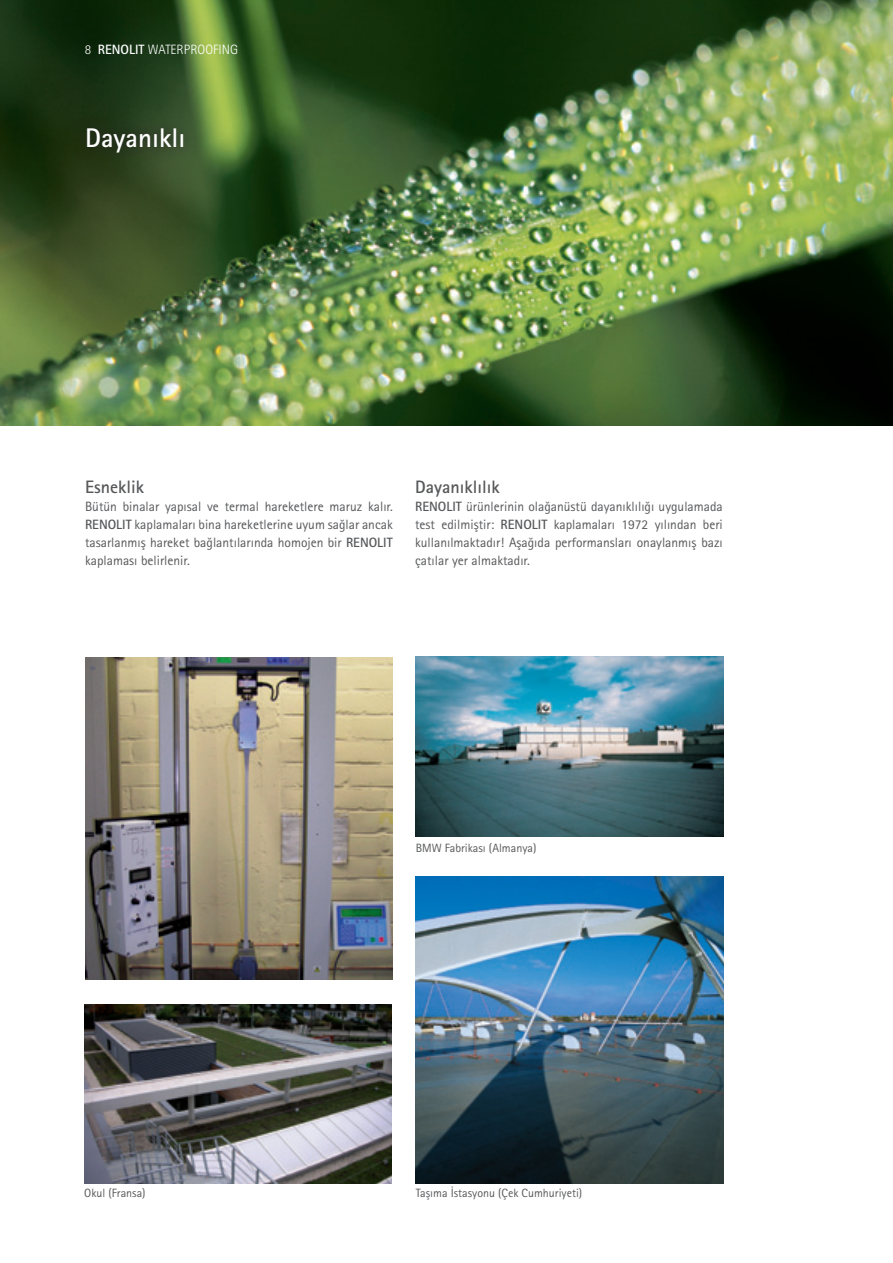
<style>
.page{position:relative;width:893px;height:1263px;background:#fff}
.page>*{position:absolute;margin:0;border:0;box-sizing:border-box;transform-origin:0 0}
.t1{font:700 27px "Rotis Sans Serif Pro";color:#fff}
.t2{font:700 18px "Rotis Sans Serif Pro";color:#57585a}
.t3{font:13.5px/18px "Rotis Sans Serif Pro";color:#57585a;text-align:justify}
.t4{font:300 13.5px "Rotis Sans Serif Pro";color:#fff}
.t5{font:12px "Rotis Sans Serif Pro";color:#57585a}
.s1{font-weight:700}
</style>
<div class="page">
<img style="left:0;top:0;width:893px;height:425px">
<img style="left:416px;top:657px;width:307px;height:179px">
<img style="left:416px;top:876px;width:307px;height:308px">
<img style="left:84px;top:1004px;width:308px;height:180px">
<img style="left:85px;top:657px;width:308px;height:322px">
<div style="left:73px;top:115px;width:124px;height:50px;background:linear-gradient(to right,#18270b,#405a36)"></div>
<p class="t4" style="left:85px;top:42px;width:155px">8 <span class="s1">RENOLIT</span> WATERPROOFING</p>
<p class="t1" style="left:85px;top:120px;width:102px">Dayanıklı</p>
<p class="t2" style="left:85px;top:476px;width:60px">Esneklik</p>
<p class="t3" style="left:85px;top:498px;width:309px">Bütün binalar yapısal ve termal hareketlere maruz kalır.<br><span class="s1">RENOLIT</span> kaplamaları bina hareketlerine uyum sağlar ancak tasarlanmış hareket bağlantılarında homojen bir <span class="s1">RENOLIT </span>kaplaması belirlenir.</p>
<p class="t2" style="left:415px;top:476px;width:86px">Dayanıklılık</p>
<p class="t3" style="left:415px;top:498px;width:309px"><span class="s1">RENOLIT</span> ürünlerinin olağanüstü dayanıklılığı uygulamada test edilmiştir: <span class="s1">RENOLIT</span> kaplamaları 1972 yılından beri kullanılmaktadır! Aşağıda performansları onaylanmış bazı çatılar yer almaktadır.</p>
<p class="t5" style="left:416px;top:840px;width:122px">BMW Fabrikası (Almanya)</p>
<p class="t5" style="left:84px;top:1186px;width:63px">Okul (Fransa)</p>
<p class="t5" style="left:416px;top:1186px;width:168px">Taşıma İstasyonu (Çek Cumhuriyeti)</p>
</div>
